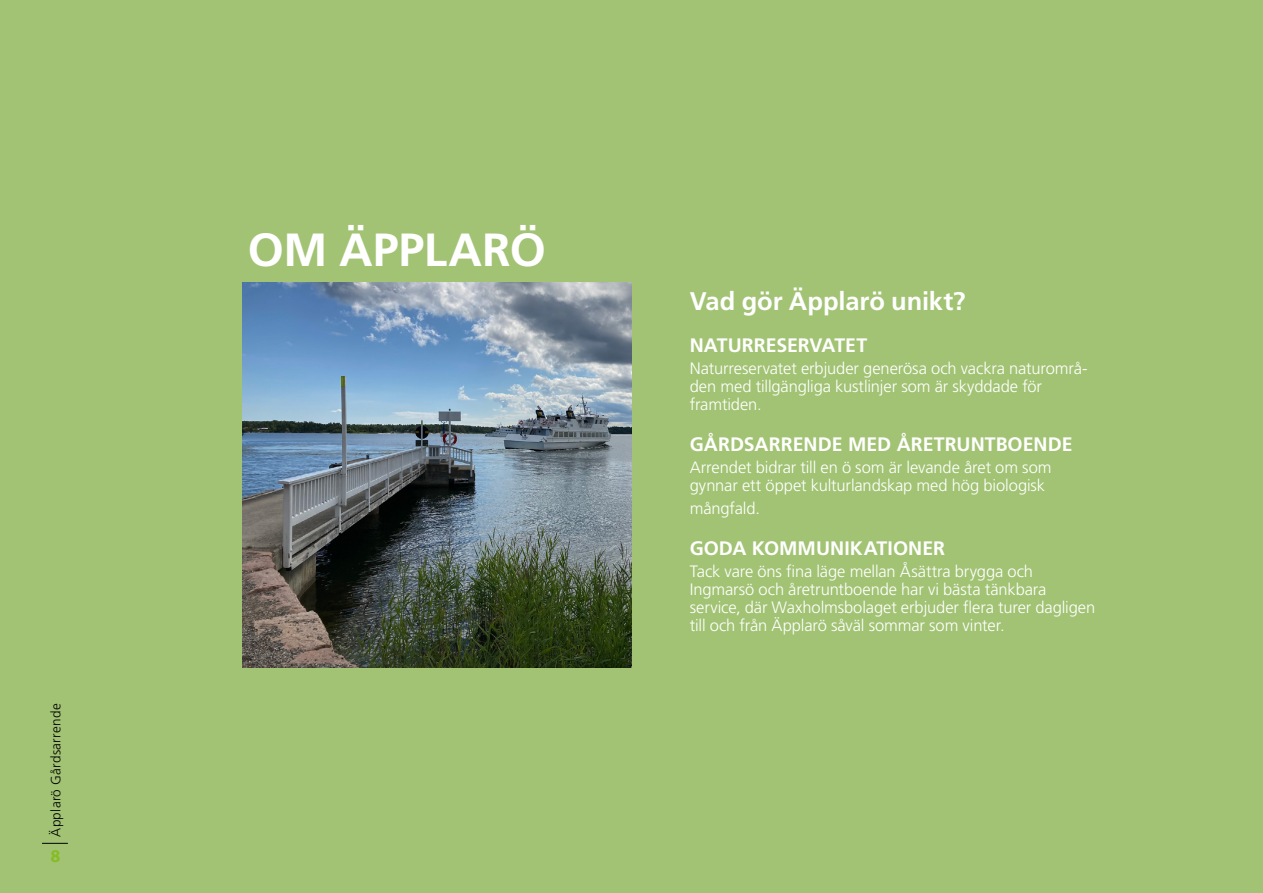
<style>
.page{position:relative;width:1263px;height:893px;background:#a2c374}
.page>*{position:absolute;margin:0;border:0;box-sizing:border-box;transform-origin:0 0}
.t1{font:700 46.5px "Frutiger LT Std";letter-spacing:-.005em;color:#fff}
.t2{font:700 25.5px "Frutiger LT Std";letter-spacing:-.005em;color:#fff}
.t3{font:700 19.5px "Frutiger LT Std";color:#fff}
.t4{font:700 18px "Myriad Pro";color:#86bc25}
.t5{font:300 16.5px/18px "Frutiger LT Std";letter-spacing:-.005em;color:#fff}
.t6{font:300 13.5px "Frutiger LT Std";letter-spacing:.02em;color:#000}
</style>
<div class="page">
<svg style="left:42px;top:843px;width:26px;height:1px"></svg>
<img style="left:242px;top:282px;width:389px;height:386px">
<p class="t6" style="left:48px;top:837px;width:135px;rotate:-90deg">Äpplarö Gårdsarrende</p>
<p class="t4" style="left:50px;top:844px;width:11px">8</p>
<h1 class="t1" style="left:248px;top:222px;width:300px">OM ÄPPLARÖ</h1>
<h2 class="t2" style="left:690px;top:286px;width:277px">Vad gör Äpplarö unikt?</h2>
<p class="t3" style="left:690px;top:334px;width:179px">NATURRESERVATET</p>
<p class="t5" style="left:690px;top:360px;width:399px">Naturreservatet erbjuder generösa och vackra naturområ&shy;den med tillgängliga kustlinjer som är skyddade för framtiden.</p>
<p class="t3" style="left:690px;top:433px;width:384px">GÅRDSARRENDE MED ÅRETRUNTBOENDE</p>
<p class="t5" style="left:690px;top:459px;width:363px">Arrendet bidrar till en ö som är levande året om som gynnar ett öppet kulturlandskap med hög biologisk</p>
<p class="t5" style="left:690px;top:500px;width:68px">mångfald.</p>
<p class="t3" style="left:690px;top:537px;width:257px">GODA KOMMUNIKATIONER</p>
<p class="t5" style="left:690px;top:563px;width:407px">Tack vare öns fina läge mellan Åsättra brygga och Ingmarsö och åretruntboende har vi bästa tänkbara service, där Waxholmsbolaget erbjuder flera turer dagligen till och från Äpplarö såväl sommar som vinter.</p>
</div>
